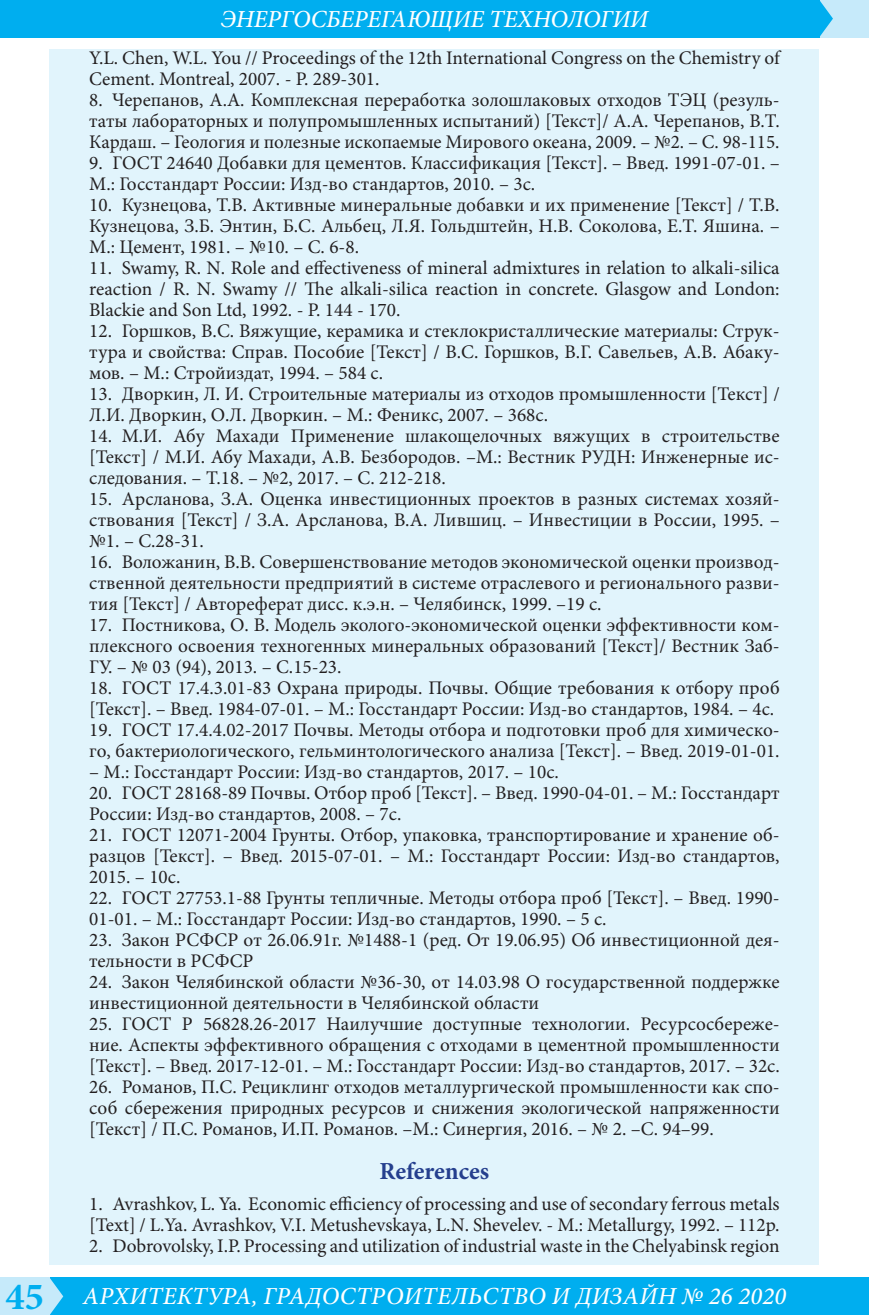
<style>
.page{position:relative;width:869px;height:1315px;background:#fff}
.page>*{position:absolute;margin:0;border:0;box-sizing:border-box;transform-origin:0 0}
.t1{font:italic 500 24.5px "Minion Pro";letter-spacing:.01em;color:#fff}
.t2{font:italic 500 24.5px "Minion Pro";letter-spacing:-.01em;color:#fff}
.Литература_заголовок{font:700 24.5px "Minion Pro";letter-spacing:-.005em;color:#253f8e}
.t3{font:19.25px/21px "Minion Pro";color:#231f20;text-align:justify}
.s1{font-weight:700;font-style:normal;font-size:38.5px;color:#00aeef}
</style>
<div class="page">
<div style="left:46px;top:1277px;width:822px;height:38px;background:#00aeef"></div>
<div style="left:819px;top:0;width:49px;height:37px;background:#c6eafa"></div>
<div style="left:0;top:1277px;width:50px;height:38px;background:#c6eafa"></div>
<div style="left:0;top:0;width:819px;height:37px;background:#00aeef"></div>
<svg style="left:50px;top:1278px;width:13px;height:37px"></svg>
<svg style="left:819px;top:0;width:13px;height:37px"></svg>
<div style="left:49px;top:50px;width:770px;height:1215px;background:#e1f4fc"></div>
<p class="t2" style="left:221px;top:2px;width:429px">ЭНЕРГОСБЕРЕГАЮЩИЕ ТЕХНОЛОГИИ</p>
<p class="t3" style="left:89px;top:47px;width:691px">Y.L. Chen, W.L. You // Proceedings of the 12th International Congress on the Chemistry of<br>Cement. Montreal, 2007. - P. 289-301.</p>
<p class="t3" style="left:89px;top:89px;width:691px">8. Черепанов, А.А. Комплексная переработка золошлаковых отходов ТЭЦ (резуль&shy;таты лабораторных и полупромышленных испытаний) [Текст]/ А.А. Черепанов, В.Т.<br>Кардаш. – Геология и полезные ископаемые Мирового океана, 2009. – №2. – С. 98-115.</p>
<p class="t3" style="left:89px;top:152px;width:691px">9. ГОСТ 24640 Добавки для цементов. Классификация [Текст]. – Введ. 1991-07-01. –<br>М.: Госстандарт России: Изд-во стандартов, 2010. – 3с.</p>
<p class="t3" style="left:89px;top:194px;width:691px">10. Кузнецова, Т.В. Активные минеральные добавки и их применение [Текст] / Т.В.<br>Кузнецова, З.Б. Энтин, Б.С. Альбец, Л.Я. Гольдштейн, Н.В. Соколова, Е.Т. Яшина. – М.: Цемент, 1981. – №10. – С. 6-8.</p>
<p class="t3" style="left:89px;top:257px;width:691px">11. Swamy, R. N. Role and effectiveness of mineral admixtures in relation to alkali-silica reaction / R. N. Swamy // The alkali-silica reaction in concrete. Glasgow and London:<br>Blackie and Son Ltd, 1992. - P. 144 - 170.</p>
<p class="t3" style="left:89px;top:320px;width:691px">12. Горшков, В.С. Вяжущие, керамика и стеклокристаллические материалы: Струк&shy;тура и свойства: Справ. Пособие [Текст] / В.С. Горшков, В.Г. Савельев, А.В. Абаку&shy;мов. – М.: Стройиздат, 1994. – 584 с.</p>
<p class="t3" style="left:89px;top:383px;width:691px">13. Дворкин, Л. И. Строительные материалы из отходов промышленности [Текст] /<br>Л.И. Дворкин, О.Л. Дворкин. – М.: Феникс, 2007. – 368с.</p>
<p class="t3" style="left:89px;top:425px;width:691px">14. М.И. Абу Махади Применение шлакощелочных вяжущих в строительстве [Текст] / М.И. Абу Махади, А.В. Безбородов. –М.: Вестник РУДН: Инженерные ис&shy;следования. – Т.18. – №2, 2017. – С. 212-218.</p>
<p class="t3" style="left:89px;top:488px;width:691px">15. Арсланова, З.А. Оценка инвестиционных проектов в разных системах хозяй&shy;ствования [Текст] / З.А. Арсланова, В.А. Лившиц. – Инвестиции в России, 1995. – №1. – С.28-31.</p>
<p class="t3" style="left:89px;top:551px;width:691px">16. Воложанин, В.В. Совершенствование методов экономической оценки производ&shy;ственной деятельности предприятий в системе отраслевого и регионального разви&shy;тия [Текст] / Автореферат дисс. к.э.н. – Челябинск, 1999. –19 с.</p>
<p class="t3" style="left:89px;top:614px;width:691px">17. Постникова, О. В. Модель эколого-экономической оценки эффективности ком&shy;плексного освоения техногенных минеральных образований [Текст]/ Вестник Заб-ГУ. – № 03 (94), 2013. – C.15-23.</p>
<p class="t3" style="left:89px;top:677px;width:691px">18. ГОСТ 17.4.3.01-83 Охрана природы. Почвы. Общие требования к отбору проб [Текст]. – Введ. 1984-07-01. – М.: Госстандарт России: Изд-во стандартов, 1984. – 4с.</p>
<p class="t3" style="left:89px;top:719px;width:691px">19. ГОСТ 17.4.4.02-2017 Почвы. Методы отбора и подготовки проб для химическо&shy;го, бактериологического, гельминтологического анализа [Текст]. – Введ. 2019-01-01.</p>
<p class="t3" style="left:89px;top:761px;width:471px">– М.: Госстандарт России: Изд-во стандартов, 2017. – 10с.</p>
<p class="t3" style="left:89px;top:782px;width:691px">20. ГОСТ 28168-89 Почвы. Отбор проб [Текст]. – Введ. 1990-04-01. – М.: Госстандарт<br>России: Изд-во стандартов, 2008. – 7с.</p>
<p class="t3" style="left:89px;top:824px;width:691px">21. ГОСТ 12071-2004 Грунты. Отбор, упаковка, транспортирование и хранение об&shy;разцов [Текст]. – Введ. 2015-07-01. – М.: Госстандарт России: Изд-во стандартов, 2015. – 10с.</p>
<p class="t3" style="left:89px;top:887px;width:691px">22. ГОСТ 27753.1-88 Грунты тепличные. Методы отбора проб [Текст]. – Введ. 1990-<br>01-01. – М.: Госстандарт России: Изд-во стандартов, 1990. – 5 c.</p>
<p class="t3" style="left:89px;top:929px;width:691px">23. Закон РСФСР от 26.06.91г. №1488-1 (ред. От 19.06.95) Об инвестиционной дея&shy;тельности в РСФСР</p>
<p class="t3" style="left:89px;top:971px;width:691px">24. Закон Челябинской области №36-30, от 14.03.98 О государственной поддержке инвестиционной деятельности в Челябинской области</p>
<p class="t3" style="left:89px;top:1013px;width:691px">25. ГОСТ Р 56828.26-2017 Наилучшие доступные технологии. Ресурсосбереже&shy;ние. Аспекты эффективного обращения с отходами в цементной промышленности [Текст]. – Введ. 2017-12-01. – М.: Госстандарт России: Изд-во стандартов, 2017. – 32с.</p>
<p class="t3" style="left:89px;top:1076px;width:691px">26. Романов, П.С. Рециклинг отходов металлургической промышленности как спо&shy;соб сбережения природных ресурсов и снижения экологической напряженности [Текст] / П.С. Романов, И.П. Романов. –М.: Синергия, 2016. – № 2. –С. 94–99.</p>
<p class="Литература_заголовок" style="left:379px;top:1154px;width:111px">References</p>
<p class="t3" style="left:89px;top:1193px;width:691px">1. Avrashkov, L. Ya. Economic efficiency of processing and use of secondary ferrous metals [Text] / L.Ya. Avrashkov, V.I. Metushevskaya, L.N. Shevelev. - M.: Metallurgy, 1992. – 112p.</p>
<p class="t3" style="left:89px;top:1235px;width:691px">2. Dobrovolsky, I.P. Processing and utilization of industrial waste in the Chelyabinsk region</p>
<p class="t1" style="left:6px;top:1279px;width:781px"><span class="s1">45</span> АРХИТЕКТУРА, ГРАДОСТРОИТЕЛЬСТВО И ДИЗАЙН № 26 2020</p>
</div>
